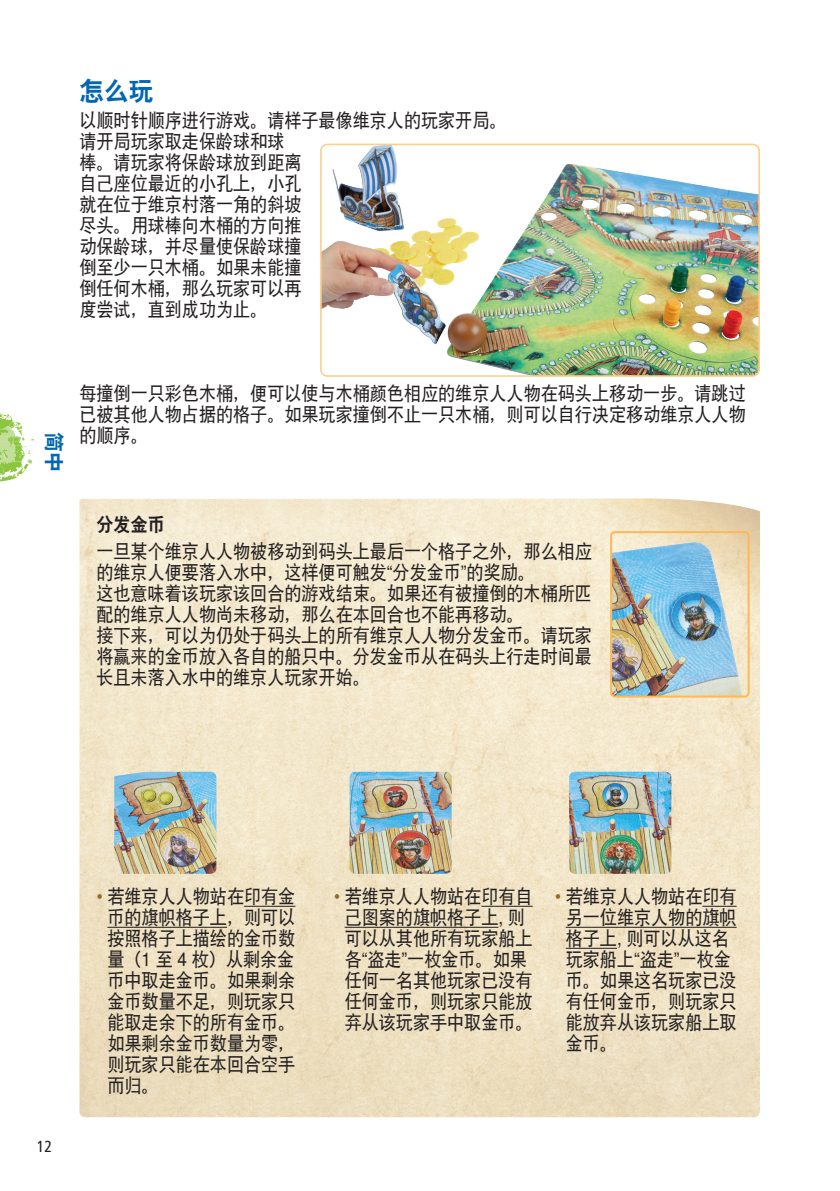
<style>
.page{position:relative;width:840px;height:1191px;background:#fff}
.page>*{position:absolute;margin:0;border:0;box-sizing:border-box;transform-origin:0 0}
.t1{font:700 26px "Nimbus Sans Global";color:#0166b3;scale:.95 1}
.t2{font:700 20px "Nimbus Sans Global";color:#0166b3}
.t3{font:19px/21px "Nimbus Sans lobal Regular";color:#231f20;scale:.9 1}
.t4{font:700 19px "Nimbus Sans Global";color:#231f20;scale:.9 1}
.t5{font:condensed 16px "Frutiger LT";color:#231f20}
.s1{color:#916b26}
</style>
<div class="page">
<svg style="left:0;top:413px;width:34px;height:69px"></svg>
<img style="left:79px;top:498px;width:680px;height:619px">
<img style="left:349px;top:771px;width:102px;height:103px">
<img style="left:612px;top:542px;width:134px;height:152px">
<div style="left:609px;top:531px;width:140px;height:166px;border:2px solid #fcb958;border-radius:4px"></div>
<img style="left:114px;top:771px;width:102px;height:103px">
<img style="left:323px;top:144px;width:435px;height:232px">
<div style="left:320px;top:144px;width:439px;height:233px;border:2px solid #fdce8c;border-radius:6px"></div>
<img style="left:569px;top:771px;width:102px;height:103px">
<hr style="left:244px;top:905px;width:51px;height:1px;background:#231f20">
<hr style="left:107px;top:926px;width:120px;height:1px;background:#231f20">
<hr style="left:481px;top:905px;width:51px;height:1px;background:#231f20">
<hr style="left:344px;top:926px;width:154px;height:1px;background:#231f20">
<hr style="left:702px;top:905px;width:34px;height:1px;background:#231f20">
<hr style="left:565px;top:926px;width:171px;height:1px;background:#231f20">
<hr style="left:565px;top:947px;width:51px;height:1px;background:#231f20">
<h1 class="t1" style="left:79px;top:71px;width:79px">怎么玩</h1>
<p class="t3" style="left:79px;top:108px;width:476px">以顺时针顺序进行游戏。请样子最像维京人的玩家开局。请开局玩家取走保龄球和球<br>棒。请玩家将保龄球放到距离<br>自己座位最近的小孔上，小孔<br>就在位于维京村落一角的斜坡<br>尽头。用球棒向木桶的方向推<br>动保龄球，并尽量使保龄球撞<br>倒至少一只木桶。如果未能撞<br>倒任何木桶，那么玩家可以再<br>度尝试，直到成功为止。</p>
<p class="t2" style="left:70px;top:432px;width:41px;rotate:90deg">简中</p>
<p class="t3" style="left:79px;top:381px;width:741px;text-align:justify">每撞倒一只彩色木桶，便可以使与木桶颜色相应的维京人人物在码头上移动一步。请跳过已被其他人物占据的格子。如果玩家撞倒不止一只木桶，则可以自行决定移动维京人人物的顺序。</p>
<p class="t4" style="left:96px;top:510px;width:77px">分发金币</p>
<p class="t3" style="left:96px;top:540px;width:551px">一旦某个维京人人物被移动到码头上最后一个格子之外，那么相应的维京人便要落入水中，这样便可触发“分发金币”的奖励。<br>这也意味着该玩家该回合的游戏结束。如果还有被撞倒的木桶所匹配的维京人人物尚未移动，那么在本回合也不能再移动。<br>接下来，可以为仍处于码头上的所有维京人人物分发金币。请玩家将赢来的金币放入各自的船只中。分发金币从在码头上行走时间最长且未落入水中的维京人玩家开始。</p>
<p class="t5" style="left:37px;top:1137px;width:17px">12</p>
<p class="t3" style="left:107px;top:885px;width:210px;text-align:justify;text-indent:-11px"><span class="s1">•</span> 若维京人人物站在印有金币的旗帜格子上，则可以按照格子上描绘的金币数量（1 至 4 枚）从剩余金币中取走金币。如果剩余金币数量不足，则玩家只能取走余下的所有金币。如果剩余金币数量为零，则玩家只能在本回合空手而归。</p>
<p class="t3" style="left:334px;top:885px;width:222px;text-align:center"><span class="s1">•</span> 若维京人人物站在印有自己图案的旗帜格子上, 则可以从其他所有玩家船上各“盗走”一枚金币。如果任何一名其他玩家已没有任何金币，则玩家只能放弃从该玩家手中取金币。</p>
<p class="t3" style="left:565px;top:885px;width:191px;text-indent:-11px"><span class="s1">•</span> 若维京人人物站在印有另一位维京人物的旗帜格子上, 则可以从这名玩家船上“盗走”一枚金币。如果这名玩家已没有任何金币，则玩家只能放弃从该玩家船上取金币。</p>
</div>
